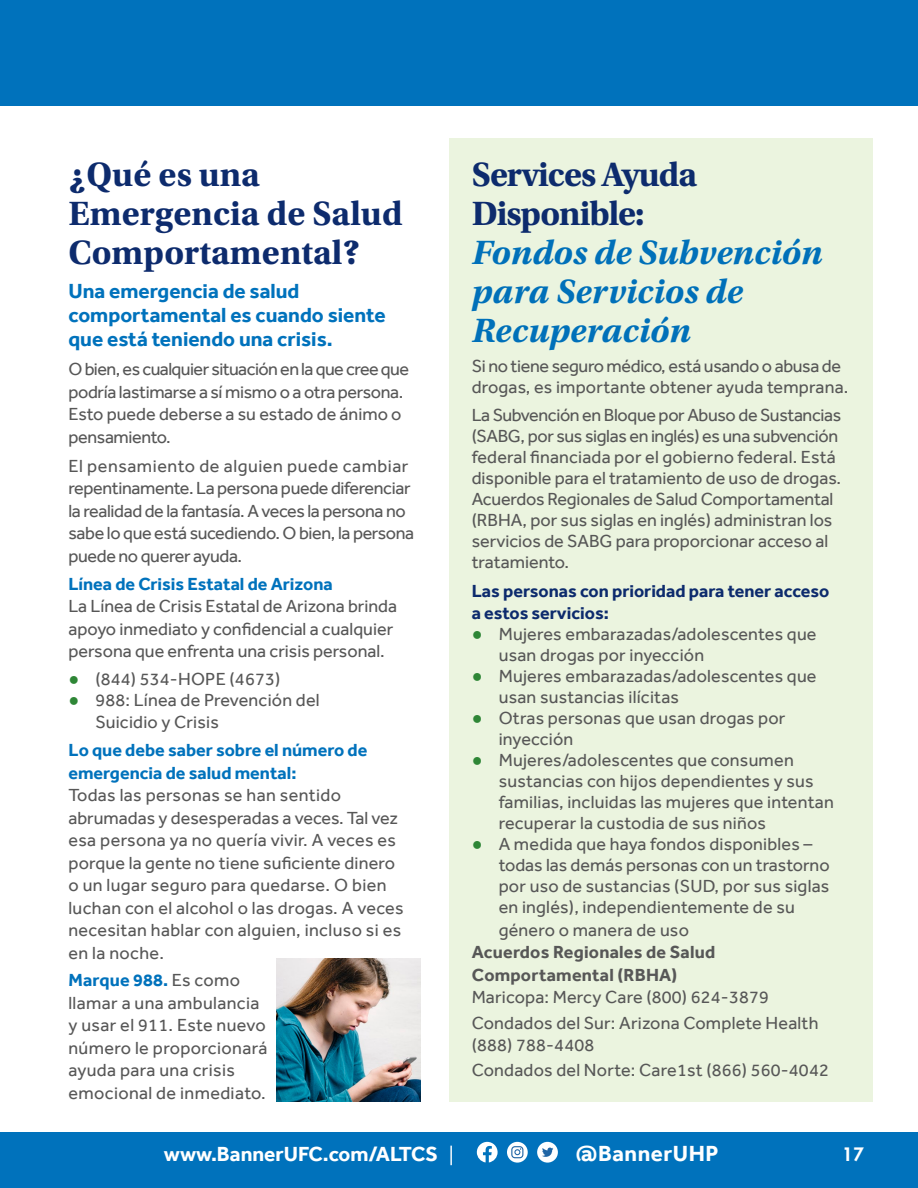
<style>
.page{position:relative;width:918px;height:1188px;background:#fff}
.page>*{position:absolute;margin:0;border:0;box-sizing:border-box;transform-origin:0 0}
.t1{font:italic 700 35.55px/39px "Utopia Std";color:#0070b9}
.t2{font:700 35.55px/39px "Utopia Std";color:#0d2b6d}
.t3{font:700 22.5px "Effra";letter-spacing:.025em;color:#fff}
.t4{font:700 21px/24px "Effra";color:#0072bc}
.t5{font:700 21px "Effra";color:#fff}
.t6{font:18px/22.5px "Effra";letter-spacing:.01em;color:#575757}
.t7{font:18px/22.5px "Effra";letter-spacing:-.02em;color:#575757}
.t8{font:700 18px/22.5px "Effra";color:#0072bc}
.t9{font:700 18px/22.5px "Effra";color:#0d2b6d}
.t10{font:700 18px/22.5px "Effra";letter-spacing:.01em;color:#575757}
.t11{font:800 18px "Futura Std";color:#fff}
.s1{font-family:"Times New Roman";color:#2e8636}
.s2{font-weight:400;color:#575757}
.s3{font-style:normal;color:#0d2b6d}
.s4{font-family:"Futura Std";font-weight:400;font-size:19.5px}
</style>
<div class="page">
<div style="left:449px;top:138px;width:424px;height:964px;background:#ebf4df"></div>
<div style="left:0;top:0;width:918px;height:106px;background:#0072bc"></div>
<hr style="left:0;top:197px;width:1px;height:933px;background:#a6dad2">
<img style="left:276px;top:959px;width:145px;height:143px">
<div style="left:0;top:1132px;width:918px;height:56px;background:#0072bc"></div>
<svg style="left:477px;top:1142px;width:21px;height:20px"></svg>
<svg style="left:507px;top:1142px;width:21px;height:21px"></svg>
<svg style="left:511px;top:1146px;width:12px;height:12px"></svg>
<div style="left:537px;top:1142px;width:21px;height:21px;background:#fff;border-radius:50%"></div>
<svg style="left:542px;top:1148px;width:11px;height:9px"></svg>
<h3 class="t2" style="left:68px;top:156px;width:336px">¿Qué es una<br>Emergencia de Salud<br>Comportamental?</h3>
<h4 class="t4" style="left:68px;top:279px;width:319px">Una emergencia de salud comportamental es cuando siente que está teniendo una crisis.</h4>
<p class="t7" style="left:68px;top:358px;width:342px">O bien, es cualquier situación en la que cree que podría lastimarse a sí mismo o a otra persona.<br>Esto puede deberse a su estado de ánimo o pensamiento.</p>
<p class="t7" style="left:68px;top:454px;width:347px">El pensamiento de alguien puede cambiar repentinamente. La persona puede diferenciar la realidad de la fantasía. A veces la persona no sabe lo que está sucediendo. O bien, la persona puede no querer ayuda.</p>
<h4 class="t8" style="left:68px;top:572px;width:266px">Línea de Crisis Estatal de Arizona</h4>
<p class="t6" style="left:68px;top:595px;width:330px">La Línea de Crisis Estatal de Arizona brinda apoyo inmediato y confidencial a cualquier persona que enfrenta una crisis personal.</p>
<p class="t6" style="left:68px;top:667px;width:213px"><span class="s1">●</span> (844) 534-HOPE (4673)</p>
<p class="t6" style="left:95px;top:688px;width:226px;text-indent:-27px"><span class="s1">●</span> 988: Línea de Prevención del<br>Suicidio y Crisis</p>
<h4 class="t8" style="left:68px;top:739px;width:300px">Lo que debe saber sobre el número de emergencia de salud mental:</h4>
<p class="t6" style="left:68px;top:784px;width:337px">Todas las personas se han sentido abrumadas y desesperadas a veces. Tal vez esa persona ya no quería vivir. A veces es porque la gente no tiene suficiente dinero o un lugar seguro para quedarse. O bien luchan con el alcohol o las drogas. A veces necesitan hablar con alguien, incluso si es en la noche.</p>
<h4 class="t8" style="left:68px;top:969px;width:173px">Marque 988. <span class="s2">Es como</span></h4>
<p class="t6" style="left:68px;top:991px;width:200px">llamar a una ambulancia y usar el 911. Este nuevo número le proporcionará ayuda para una crisis emocional de inmediato.</p>
<h3 class="t1" style="left:472px;top:155px;width:352px"><span class="s3">Services Ayuda<br>Disponible:<br></span>Fondos de Subvención para Servicios de<br>Recuperación</h3>
<p class="t7" style="left:472px;top:355px;width:378px;line-height:21px">Si no tiene seguro médico, está usando o abusa de drogas, es importante obtener ayuda temprana.</p>
<p class="t6" style="left:472px;top:404px;width:371px;line-height:21px">La Subvención en Bloque por Abuso de Sustancias (SABG, por sus siglas en inglés) es una subvención federal financiada por el gobierno federal. Está disponible para el tratamiento de uso de drogas.<br>Acuerdos Regionales de Salud Comportamental (RBHA, por sus siglas en inglés) administran los servicios de SABG para proporcionar acceso al tratamiento.</p>
<h4 class="t9" style="left:472px;top:579px;width:359px">Las personas con prioridad para tener acceso a estos servicios:</h4>
<p class="t6" style="left:499px;top:624px;width:319px;line-height:21px;text-indent:-27px"><span class="s1">●</span> Mujeres embarazadas/adolescentes que usan drogas por inyección</p>
<p class="t6" style="left:499px;top:666px;width:319px;line-height:21px;text-indent:-27px"><span class="s1">●</span> Mujeres embarazadas/adolescentes que usan sustancias ilícitas</p>
<p class="t6" style="left:499px;top:708px;width:288px;line-height:21px;text-indent:-27px"><span class="s1">●</span> Otras personas que usan drogas por inyección</p>
<p class="t6" style="left:499px;top:750px;width:337px;line-height:21px;text-indent:-27px"><span class="s1">●</span> Mujeres/adolescentes que consumen sustancias con hijos dependientes y sus familias, incluidas las mujeres que intentan recuperar la custodia de sus niños</p>
<p class="t6" style="left:499px;top:833px;width:333px;line-height:21.5px;text-indent:-27px"><span class="s1">●</span> A medida que haya fondos disponibles – todas las demás personas con un trastorno por uso de sustancias (SUD, por sus siglas en inglés), independientemente de su género o manera de uso</p>
<h5 class="t10" style="left:472px;top:941px;width:245px">Acuerdos Regionales de Salud<br>Comportamental (RBHA)</h5>
<p class="t6" style="left:472px;top:986px;width:299px">Maricopa: Mercy Care (800) 624-3879</p>
<p class="t6" style="left:472px;top:1011px;width:348px">Condados del Sur: Arizona Complete Health (888) 788-4408</p>
<p class="t6" style="left:472px;top:1059px;width:359px">Condados del Norte: Care1st (866) 560-4042</p>
<p class="t5" style="left:164px;top:1141px;width:295px">www.BannerUFC.com/ALTCS <span class="s4">|</span></p>
<p class="t3" style="left:576px;top:1140px;width:144px">@BannerUHP</p>
<p class="t11" style="left:842px;top:1143px;width:23px">17</p>
</div>
